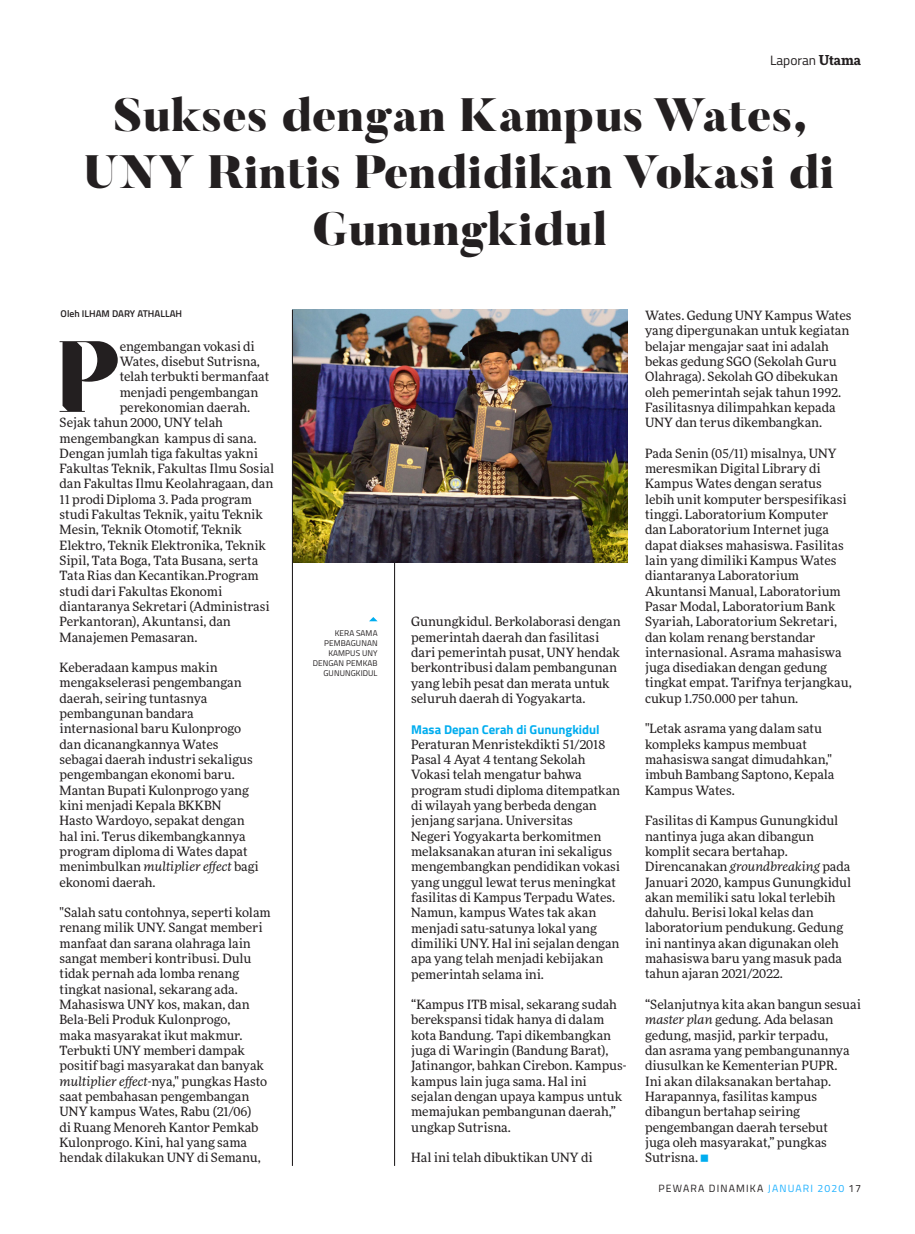
<style>
.page{position:relative;width:915px;height:1234px;background:#fff}
.page>*{position:absolute;margin:0;border:0;box-sizing:border-box;transform-origin:0 0}
.bt_2{font:900 95.4px "SF Kingston";color:#231f20}
.t1{font:900 46.5px/57px "Butler";color:#231f20;text-align:center}
.t2{font:13.5px "Titillium";color:#231f20}
.bt_1{font:12.75px/15.3px "More Pro";color:#231f20}
.bt_2-2{font:12.75px "More Pro";color:#231f20}
.bt_1-2{font:700 12.75px "Titillium";color:#00adef}
.t3{font:10.5px "Titillium";letter-spacing:.11em;color:#231f20}
.t4{font:600 9.75px "Titillium";color:#231f20}
.bt_1-3{font:8.25px/9.9px "Titillium";letter-spacing:.01em;color:#231f20;text-align:right}
.s1{font-family:"More Pro";font-weight:700}
.s2{font-style:italic}
.s3{color:#20b2ff}
.s4{font-family:"Titillium Text 22 L"}
</style>
<div class="page">
<hr style="left:394px;top:436px;width:1px;height:729px;background:#231f20">
<img style="left:293px;top:310px;width:334px;height:252px">
<hr style="left:292px;top:310px;width:1px;height:855px;background:#231f20">
<svg style="left:369px;top:617px;width:8px;height:4px"></svg>
<p class="t2" style="left:769px;top:50px;width:92px">Laporan <span class="s1">Utama</span></p>
<p class="t1" style="left:85px;top:88px;width:751px">Sukses dengan Kampus Wates,<br>UNY Rintis Pendidikan Vokasi di<br>Gunungkidul</p>
<p class="t4" style="left:61px;top:306px;width:123px">Oleh ILHAM DARY ATHALLAH</p>
<p class="bt_2" style="left:54px;top:307px;width:67px">P</p>
<p class="bt_2-2" style="left:120px;top:337px;width:136px">engembangan vokasi di</p>
<p class="bt_2-2" style="left:120px;top:352px;width:142px">Wates, disebut Sutrisna,</p>
<p class="bt_2-2" style="left:120px;top:368px;width:151px">telah terbukti bermanfaat</p>
<p class="bt_2-2" style="left:120px;top:383px;width:140px">menjadi pengembangan</p>
<p class="bt_2-2" style="left:120px;top:398px;width:132px">perekonomian daerah.</p>
<p class="bt_2-2" style="left:60px;top:414px;width:165px">Sejak tahun 2000, UNY telah</p>
<p class="bt_2-2" style="left:60px;top:429px;width:198px">mengembangkan kampus di sana.</p>
<p class="bt_2-2" style="left:60px;top:444px;width:200px">Dengan jumlah tiga fakultas yakni</p>
<p class="bt_2-2" style="left:60px;top:459px;width:216px">Fakultas Teknik, Fakultas Ilmu Sosial</p>
<p class="bt_2-2" style="left:60px;top:475px;width:215px">dan Fakultas Ilmu Keolahragaan, dan</p>
<p class="bt_2-2" style="left:60px;top:490px;width:194px">11 prodi Diploma 3. Pada program</p>
<p class="bt_2-2" style="left:60px;top:505px;width:205px">studi Fakultas Teknik, yaitu Teknik</p>
<p class="bt_2-2" style="left:60px;top:521px;width:184px">Mesin, Teknik Otomotif, Teknik</p>
<p class="bt_2-2" style="left:60px;top:536px;width:208px">Elektro, Teknik Elektronika, Teknik</p>
<p class="bt_2-2" style="left:60px;top:551px;width:200px">Sipil, Tata Boga, Tata Busana, serta</p>
<p class="bt_2-2" style="left:60px;top:567px;width:200px">Tata Rias dan Kecantikan.Program</p>
<p class="bt_2-2" style="left:60px;top:582px;width:164px">studi dari Fakultas Ekonomi</p>
<p class="bt_2-2" style="left:60px;top:597px;width:211px">diantaranya Sekretari (Administrasi</p>
<p class="bt_2-2" style="left:60px;top:612px;width:173px">Perkantoran), Akuntansi, dan</p>
<p class="bt_2-2" style="left:60px;top:628px;width:139px">Manajemen Pemasaran.</p>
<p class="bt_1" style="left:60px;top:659px;width:201px">Keberadaan kampus makin mengakselerasi pengembangan daerah, seiring tuntasnya pembangunan bandara internasional baru Kulonprogo dan dicanangkannya Wates sebagai daerah industri sekaligus pengembangan ekonomi baru.<br>Mantan Bupati Kulonprogo yang kini menjadi Kepala BKKBN<br>Hasto Wardoyo, sepakat dengan hal ini. Terus dikembangkannya program diploma di Wates dapat menimbulkan <span class="s2">multiplier effect</span> bagi ekonomi daerah.</p>
<p class="bt_1" style="left:60px;top:904px;width:212px">"Salah satu contohnya, seperti kolam renang milik UNY. Sangat memberi manfaat dan sarana olahraga lain sangat memberi kontribusi. Dulu tidak pernah ada lomba renang tingkat nasional, sekarang ada.<br>Mahasiswa UNY kos, makan, dan<br>Bela-Beli Produk Kulonprogo,<br>maka masyarakat ikut makmur.<br>Terbukti UNY memberi dampak positif bagi masyarakat dan banyak <span class="s2">multiplier effect-</span>nya," pungkas Hasto saat pembahasan pengembangan<br>UNY kampus Wates, Rabu (21/06)<br>di Ruang Menoreh Kantor Pemkab<br>Kulonprogo. Kini, hal yang sama hendak dilakukan UNY di Semanu,</p>
<p class="bt_1-3" style="left:312px;top:628px;width:66px">KERA SAMA<br>PEMBAGUNAN<br>KAMPUS UNY<br>DENGAN PEMKAB<br>GUNUNGKIDUL</p>
<p class="bt_1" style="left:411px;top:613px;width:211px">Gunungkidul. Berkolaborasi dengan pemerintah daerah dan fasilitasi dari pemerintah pusat, UNY hendak berkontribusi dalam pembangunan yang lebih pesat dan merata untuk seluruh daerah di Yogyakarta.</p>
<p class="bt_1-2" style="left:411px;top:719px;width:190px">Masa Depan Cerah di Gunungkidul</p>
<p class="bt_1" style="left:411px;top:736px;width:210px">Peraturan Menristekdikti 51/2018<br>Pasal 4 Ayat 4 tentang Sekolah<br>Vokasi telah mengatur bahwa program studi diploma ditempatkan di wilayah yang berbeda dengan jenjang sarjana. Universitas<br>Negeri Yogyakarta berkomitmen melaksanakan aturan ini sekaligus mengembangkan pendidikan vokasi yang unggul lewat terus meningkat fasilitas di Kampus Terpadu Wates.<br>Namun, kampus Wates tak akan menjadi satu-satunya lokal yang dimiliki UNY. Hal ini sejalan dengan apa yang telah menjadi kebijakan pemerintah selama ini.</p>
<p class="bt_1" style="left:411px;top:996px;width:217px">“Kampus ITB misal, sekarang sudah berekspansi tidak hanya di dalam kota Bandung. Tapi dikembangkan juga di Waringin (Bandung Barat),<br>Jatinangor, bahkan Cirebon. Kampus&shy;kampus lain juga sama. Hal ini sejalan dengan upaya kampus untuk memajukan pembangunan daerah,” ungkap Sutrisna.</p>
<p class="bt_1" style="left:411px;top:1149px;width:183px">Hal ini telah dibuktikan UNY di</p>
<p class="bt_1" style="left:645px;top:307px;width:208px">Wates. Gedung UNY Kampus Wates yang dipergunakan untuk kegiatan belajar mengajar saat ini adalah bekas gedung SGO (Sekolah Guru<br>Olahraga). Sekolah GO dibekukan oleh pemerintah sejak tahun 1992.<br>Fasilitasnya dilimpahkan kepada<br>UNY dan terus dikembangkan.</p>
<p class="bt_1" style="left:645px;top:445px;width:208px">Pada Senin (05/11) misalnya, UNY meresmikan Digital Library di<br>Kampus Wates dengan seratus lebih unit komputer berspesifikasi tinggi. Laboratorium Komputer dan Laboratorium Internet juga dapat diakses mahasiswa. Fasilitas lain yang dimiliki Kampus Wates diantaranya Laboratorium<br>Akuntansi Manual, Laboratorium<br>Pasar Modal, Laboratorium Bank<br>Syariah, Laboratorium Sekretari, dan kolam renang berstandar internasional. Asrama mahasiswa juga disediakan dengan gedung tingkat empat. Tarifnya terjangkau, cukup 1.750.000 per tahun.</p>
<p class="bt_1" style="left:645px;top:720px;width:191px">"Letak asrama yang dalam satu kompleks kampus membuat mahasiswa sangat dimudahkan," imbuh Bambang Saptono, Kepala<br>Kampus Wates.</p>
<p class="bt_1" style="left:645px;top:812px;width:207px">Fasilitas di Kampus Gunungkidul nantinya juga akan dibangun komplit secara bertahap.<br>Direncanakan <span class="s2">groundbreaking</span> pada<br>Januari 2020, kampus Gunungkidul akan memiliki satu lokal terlebih dahulu. Berisi lokal kelas dan laboratorium pendukung. Gedung ini nantinya akan digunakan oleh mahasiswa baru yang masuk pada tahun ajaran 2021/2022.</p>
<p class="bt_1" style="left:645px;top:995px;width:217px">“Selanjutnya kita akan bangun sesuai <span class="s2">master plan</span> gedung. Ada belasan gedung, masjid, parkir terpadu,<br>dan asrama yang pembangunannya diusulkan ke Kementerian PUPR.<br>Ini akan dilaksanakan bertahap.<br>Harapannya, fasilitas kampus dibangun bertahap seiring pengembangan daerah tersebut<br>juga oleh masyarakat,” pungkas<br>Sutrisna.</p>
<p class="t3" style="left:658px;top:1180px;width:204px">PEWARA DINAMIKA <span class="s3">JANUARI 2020</span> <span class="s4">17</span></p>
</div>
